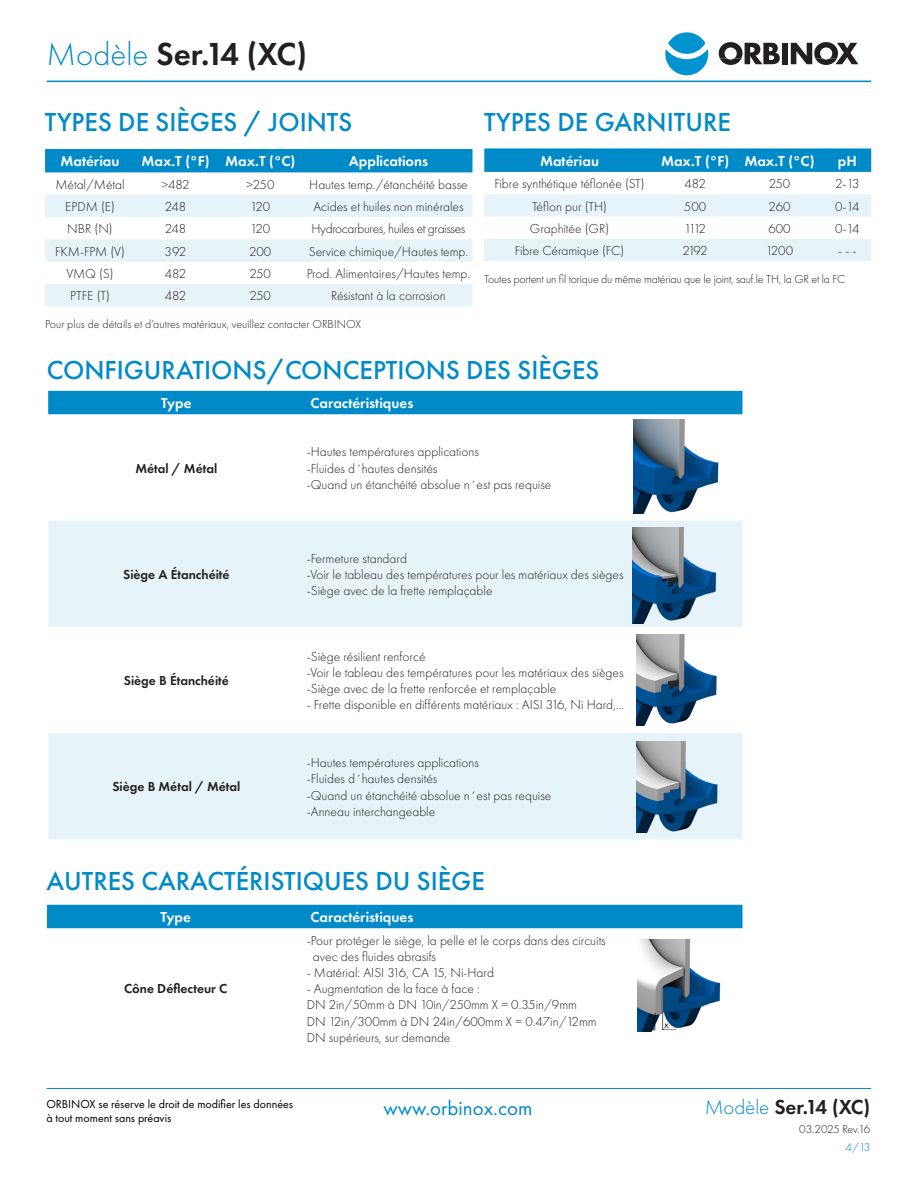
<style>
.page{position:relative;width:918px;height:1188px;background:#fff}
.page>*{position:absolute;margin:0;border:0;box-sizing:border-box;transform-origin:0 0}
.Modelo{font:600 33px "Futura PT";letter-spacing:-.03em;color:#231f20}
.títulos_n1{font:500 27px "Futura PT";color:#008ac8}
.Modelo_folio{font:600 21px "Futura PT";letter-spacing:-.03em;color:#231f20}
.t1{font:21px "Futura PT";color:#008ac8}
.t_encabezado{font:600 15px "Futura PT";color:#fff}
.t_cuerpo{font:300 13.5px/16.2px "Futura PT";color:#231f20}
.t_cuerpo-2{font:600 13.5px "Futura PT";color:#231f20}
.t_cuerpo-3{font:300 13.5px "Futura PT";letter-spacing:-.025em;color:#231f20}
.pie{font:300 12px "Futura PT";letter-spacing:-.015em;color:#231f20}
.base{font:12px "Futura PT";color:#000}
.base-2{font:300 12px "Futura PT";letter-spacing:-.04em;color:#231f20}
.base-3{font:300 12px "Futura PT";color:#008ac8}
.s1{font-weight:300;color:#008ac8}
</style>
<div class="page">
<hr style="left:47px;top:1088px;width:824px;height:1px;background:#008ac8">
<hr style="left:47px;top:81px;width:824px;height:1px;background:#008ac8">
<div style="left:668px;top:32px;width:37px;height:22px;background:#0093d0;border-radius:50%"></div>
<svg style="left:665px;top:49px;width:43px;height:26px"></svg>
<svg style="left:719px;top:42px;width:61px;height:23px"></svg>
<div style="left:782px;top:43px;width:6px;height:21px;background:#231f20"></div>
<svg style="left:791px;top:42px;width:67px;height:23px"></svg>
<div style="left:45px;top:149px;width:427px;height:23px;background:#008ac8"></div>
<svg style="left:45px;top:195px;width:427px;height:111px;fill:#e6f3f9"></svg>
<svg style="left:484px;top:148px;width:387px;height:24px;background:#068cc9"></svg>
<svg style="left:484px;top:194px;width:387px;height:67px"></svg>
<div style="left:48px;top:391px;width:694px;height:23px;background:#008ac8"></div>
<svg style="left:48px;top:521px;width:694px;height:318px;fill:#e6f3f9"></svg>
<img style="left:634px;top:419px;width:85px;height:94px">
<img style="left:632px;top:528px;width:96px;height:95px">
<img style="left:637px;top:741px;width:91px;height:92px">
<img style="left:637px;top:634px;width:91px;height:92px">
<div style="left:47px;top:905px;width:695px;height:23px;background:#008ac8"></div>
<img style="left:638px;top:940px;width:83px;height:91px">
<p class="Modelo" style="left:47px;top:33px;width:262px"><span class="s1">Modèle</span> Ser.14 (XC)</p>
<p class="títulos_n1" style="left:45px;top:106px;width:309px">TYPES DE SIÈGES / JOINTS</p>
<p class="t_encabezado" style="left:61px;top:152px;width:61px">Matériau</p>
<p class="t_encabezado" style="left:141px;top:152px;width:70px">Max.T (°F)</p>
<p class="t_encabezado" style="left:225px;top:152px;width:72px">Max.T (°C)</p>
<p class="t_encabezado" style="left:349px;top:152px;width:81px">Applications</p>
<p class="t_cuerpo" style="left:55px;top:176px;width:71px">Métal/Métal</p>
<p class="t_cuerpo" style="left:161px;top:176px;width:30px">&gt;482</p>
<p class="t_cuerpo" style="left:246px;top:176px;width:30px">&gt;250</p>
<p class="t_cuerpo" style="left:309px;top:176px;width:160px">Hautes temp./étanchéité basse</p>
<p class="t_cuerpo" style="left:65px;top:199px;width:51px">EPDM (E)</p>
<p class="t_cuerpo" style="left:165px;top:199px;width:23px">248</p>
<p class="t_cuerpo" style="left:250px;top:199px;width:21px">120</p>
<p class="t_cuerpo" style="left:313px;top:199px;width:152px">Acides et huiles non minérales</p>
<p class="t_cuerpo" style="left:67px;top:221px;width:47px">NBR (N)</p>
<p class="t_cuerpo" style="left:165px;top:221px;width:23px">248</p>
<p class="t_cuerpo" style="left:250px;top:221px;width:21px">120</p>
<p class="t_cuerpo-3" style="left:312px;top:221px;width:155px">Hydrocarbures, huiles et graisses</p>
<p class="t_cuerpo" style="left:55px;top:243px;width:71px">FKM-FPM (V)</p>
<p class="t_cuerpo" style="left:165px;top:243px;width:23px">392</p>
<p class="t_cuerpo" style="left:249px;top:243px;width:24px">200</p>
<p class="t_cuerpo" style="left:309px;top:243px;width:161px">Service chimique/Hautes temp.</p>
<p class="t_cuerpo" style="left:66px;top:265px;width:49px">VMQ (S)</p>
<p class="t_cuerpo" style="left:165px;top:265px;width:23px">482</p>
<p class="t_cuerpo" style="left:250px;top:265px;width:23px">250</p>
<p class="t_cuerpo" style="left:307px;top:265px;width:165px">Prod. Alimentaires/Hautes temp.</p>
<p class="t_cuerpo" style="left:70px;top:288px;width:41px">PTFE (T)</p>
<p class="t_cuerpo" style="left:165px;top:288px;width:23px">482</p>
<p class="t_cuerpo" style="left:250px;top:288px;width:23px">250</p>
<p class="t_cuerpo" style="left:331px;top:288px;width:116px">Résistant à la corrosion</p>
<p class="pie" style="left:45px;top:317px;width:318px">Pour plus de détails et d’autres matériaux, veuillez contacter ORBINOX</p>
<p class="títulos_n1" style="left:484px;top:106px;width:248px">TYPES DE GARNITURE</p>
<p class="t_encabezado" style="left:540px;top:152px;width:61px">Matériau</p>
<p class="t_encabezado" style="left:661px;top:152px;width:70px">Max.T (°F)</p>
<p class="t_encabezado" style="left:744px;top:152px;width:72px">Max.T (°C)</p>
<p class="t_encabezado" style="left:838px;top:152px;width:20px">pH</p>
<p class="t_cuerpo" style="left:494px;top:176px;width:152px">Fibre synthétique téflonée (ST)</p>
<p class="t_cuerpo" style="left:684px;top:176px;width:23px">482</p>
<p class="t_cuerpo" style="left:769px;top:176px;width:23px">250</p>
<p class="t_cuerpo" style="left:835px;top:176px;width:26px">2-13</p>
<p class="t_cuerpo" style="left:532px;top:198px;width:77px">Téflon pur (TH)</p>
<p class="t_cuerpo" style="left:684px;top:198px;width:24px">500</p>
<p class="t_cuerpo" style="left:768px;top:198px;width:24px">260</p>
<p class="t_cuerpo" style="left:835px;top:198px;width:26px">0-14</p>
<p class="t_cuerpo" style="left:530px;top:220px;width:81px">Graphitée (GR)</p>
<p class="t_cuerpo" style="left:684px;top:220px;width:23px">1112</p>
<p class="t_cuerpo" style="left:768px;top:220px;width:24px">600</p>
<p class="t_cuerpo" style="left:835px;top:220px;width:26px">0-14</p>
<p class="t_cuerpo" style="left:515px;top:243px;width:111px">Fibre Céramique (FC)</p>
<p class="t_cuerpo" style="left:682px;top:243px;width:27px">2192</p>
<p class="t_cuerpo" style="left:766px;top:243px;width:29px">1200</p>
<p class="t_cuerpo" style="left:838px;top:243px;width:20px">- - -</p>
<p class="pie" style="left:484px;top:272px;width:362px">Toutes portent un fil torique du même matériau que le joint, sauf le TH, la GR et la FC</p>
<p class="títulos_n1" style="left:47px;top:353px;width:554px">CONFIGURATIONS/CONCEPTIONS DES SIÈGES</p>
<p class="t_encabezado" style="left:161px;top:394px;width:32px">Type</p>
<p class="t_encabezado" style="left:311px;top:394px;width:104px">Caractéristiques</p>
<p class="t_cuerpo-2" style="left:135px;top:460px;width:83px">Métal / Métal</p>
<p class="t_cuerpo-2" style="left:123px;top:566px;width:108px">Siège A Étanchéité</p>
<p class="t_cuerpo-2" style="left:124px;top:672px;width:107px">Siège B Étanchéité</p>
<p class="t_cuerpo-2" style="left:112px;top:779px;width:129px">Siège B Métal / Métal</p>
<p class="t_cuerpo" style="left:307px;top:444px;width:246px">-Hautes températures applications<br>-Fluides d´hautes densités<br>-Quand un étanchéité absolue n´est pas requise</p>
<p class="t_cuerpo" style="left:307px;top:550px;width:318px">-Fermeture standard<br>-Voir le tableau des températures pour les matériaux des sièges -Siège avec de la frette remplaçable</p>
<p class="t_cuerpo" style="left:307px;top:648px;width:318px">-Siège résilient renforcé<br>-Voir le tableau des températures pour les matériaux des sièges -Siège avec de la frette renforcée et remplaçable</p>
<p class="t_cuerpo" style="left:307px;top:697px;width:319px">- Frette disponible en différents matériaux : AISI 316, Ni Hard,...</p>
<p class="t_cuerpo" style="left:307px;top:755px;width:246px">-Hautes températures applications<br>-Fluides d´hautes densités<br>-Quand un étanchéité absolue n´est pas requise -Anneau interchangeable</p>
<p class="títulos_n1" style="left:46px;top:865px;width:440px">AUTRES CARACTÉRISTIQUES DU SIÈGE</p>
<p class="t_encabezado" style="left:161px;top:908px;width:32px">Type</p>
<p class="t_encabezado" style="left:311px;top:908px;width:104px">Caractéristiques</p>
<p class="t_cuerpo-2" style="left:124px;top:980px;width:105px">Cône Déflecteur C</p>
<p class="t_cuerpo" style="left:307px;top:932px;width:301px">-Pour protéger le siège, la pelle et le corps dans des circuits</p>
<p class="t_cuerpo" style="left:313px;top:948px;width:125px">avec des fluides abrasifs</p>
<p class="t_cuerpo" style="left:307px;top:964px;width:189px">- Matérial: AISI 316, CA 15, Ni-Hard</p>
<p class="t_cuerpo" style="left:307px;top:981px;width:291px">- Augmentation de la face à face :<br>DN 2in/50mm à DN 10in/250mm X = 0.35in/9mm<br>DN 12in/300mm à DN 24in/600mm X = 0.47in/12mm</p>
<p class="t_cuerpo" style="left:307px;top:1029px;width:145px">DN supérieurs, sur demande</p>
<p class="base" style="left:46px;top:1097px;width:248px">ORBINOX se réserve le droit de modifier les données</p>
<h3 class="t1" style="left:383px;top:1095px;width:151px">www.orbinox.com</h3>
<p class="base" style="left:46px;top:1111px;width:127px">à tout moment sans préavis</p>
<p class="Modelo_folio" style="left:705px;top:1094px;width:167px"><span class="s1">Modèle</span> Ser.14 (XC)</p>
<p class="base-2" style="left:799px;top:1122px;width:73px">03.2025 Rev.16</p>
<p class="base-3" style="left:846px;top:1141px;width:26px">4/13</p>
</div>
